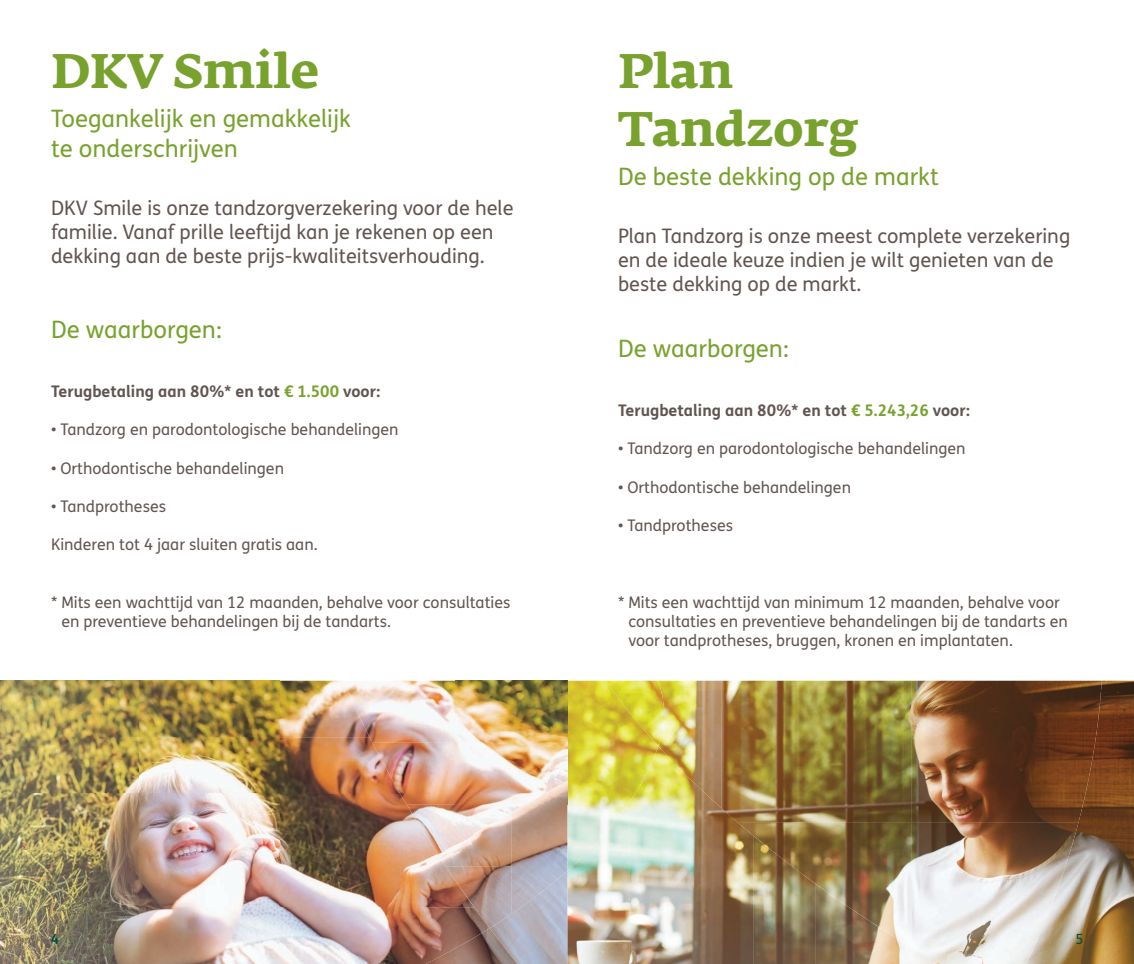
<style>
.page{position:relative;width:1134px;height:964px;background:#fff}
.page>*{position:absolute;margin:0;border:0;box-sizing:border-box;transform-origin:0 0}
.t1{font:700 48px/57.6px "Fedra Serif A Pro";color:#78a22d}
.t2{font:24px/30px "FS Me Pro";color:#78a22d}
.t3{font:20px/24px "FS Me Pro";color:#625551}
.t4{font:16px/19.2px "FS Me Pro";color:#625551}
.t5{font:700 16px "FS Me Pro";color:#625551}
.t6{font:14px "FS Me Pro";color:#004d42}
.s1{color:#78a22d}
</style>
<div class="page">
<img style="left:1080px;top:681px;width:54px;height:283px">
<img style="left:1078px;top:822px;width:2px;height:142px">
<img style="left:629px;top:808px;width:124px;height:156px">
<img style="left:753px;top:861px;width:62px;height:103px">
<img style="left:567px;top:871px;width:62px;height:93px">
<img style="left:815px;top:947px;width:62px;height:17px">
<img style="left:877px;top:947px;width:34px;height:17px">
<img style="left:490px;top:914px;width:77px;height:50px">
<img style="left:721px;top:681px;width:381px;height:141px">
<img style="left:658px;top:681px;width:64px;height:127px">
<img style="left:911px;top:822px;width:167px;height:142px">
<img style="left:785px;top:822px;width:127px;height:125px">
<img style="left:737px;top:822px;width:48px;height:39px">
<img style="left:0;top:681px;width:343px;height:56px">
<img style="left:0;top:737px;width:372px;height:57px">
<img style="left:0;top:794px;width:420px;height:113px">
<img style="left:420px;top:866px;width:26px;height:41px">
<img style="left:0;top:907px;width:490px;height:57px">
<img style="left:567px;top:681px;width:91px;height:190px">
<img style="left:343px;top:681px;width:224px;height:62px">
<img style="left:372px;top:742px;width:195px;height:62px">
<img style="left:406px;top:804px;width:105px;height:62px">
<img style="left:511px;top:804px;width:56px;height:110px">
<img style="left:446px;top:866px;width:65px;height:62px">
<img style="left:551px;top:680px;width:107px;height:1px">
<img style="left:606px;top:681px;width:60px;height:65px">
<h1 class="t1" style="left:51px;top:43px;width:269px">DKV Smile</h1>
<h1 class="t1" style="left:618px;top:43px;width:241px">Plan<br>Tandzorg</h1>
<h2 class="t2" style="left:51px;top:103px;width:301px">Toegankelijk en gemakkelijk te onderschrijven</h2>
<p class="t3" style="left:51px;top:196px;width:464px">DKV Smile is onze tandzorgverzekering voor de hele familie. Vanaf prille leeftijd kan je rekenen op een dekking aan de beste prijs-kwaliteitsverhouding.</p>
<h2 class="t2" style="left:618px;top:161px;width:322px">De beste dekking op de markt</h2>
<p class="t3" style="left:618px;top:223px;width:454px">Plan Tandzorg is onze meest complete verzekering en de ideale keuze indien je wilt genieten van de beste dekking op de markt.</p>
<h2 class="t2" style="left:51px;top:314px;width:172px">De waarborgen:</h2>
<p class="t5" style="left:51px;top:379px;width:331px">Terugbetaling aan 80%* en tot <span class="s1">€ 1.500</span> voor:</p>
<p class="t4" style="left:51px;top:420px;width:349px">• Tandzorg en parodontologische behandelingen</p>
<p class="t4" style="left:51px;top:458px;width:234px">• Orthodontische behandelingen</p>
<p class="t4" style="left:51px;top:496px;width:116px">• Tandprotheses</p>
<p class="t4" style="left:51px;top:535px;width:268px">Kinderen tot 4 jaar sluiten gratis aan.</p>
<p class="t4" style="left:61px;top:592px;width:451px;text-indent:-10px">* Mits een wachttijd van 12 maanden, behalve voor consultaties en preventieve behandelingen bij de tandarts.</p>
<h2 class="t2" style="left:618px;top:333px;width:172px">De waarborgen:</h2>
<p class="t5" style="left:618px;top:398px;width:353px">Terugbetaling aan 80%* en tot <span class="s1">€ 5.243,26</span> voor:</p>
<p class="t4" style="left:618px;top:439px;width:349px">• Tandzorg en parodontologische behandelingen</p>
<p class="t4" style="left:618px;top:477px;width:234px">• Orthodontische behandelingen</p>
<p class="t4" style="left:618px;top:516px;width:116px">• Tandprotheses</p>
<p class="t4" style="left:628px;top:592px;width:441px;text-indent:-10px">* Mits een wachttijd van minimum 12 maanden, behalve voor consultaties en preventieve behandelingen bij de tandarts en voor tandprotheses, bruggen, kronen en implantaten.</p>
<p class="t6" style="left:51px;top:929px;width:9px">4</p>
<p class="t6" style="left:1075px;top:929px;width:9px">5</p>
</div>
